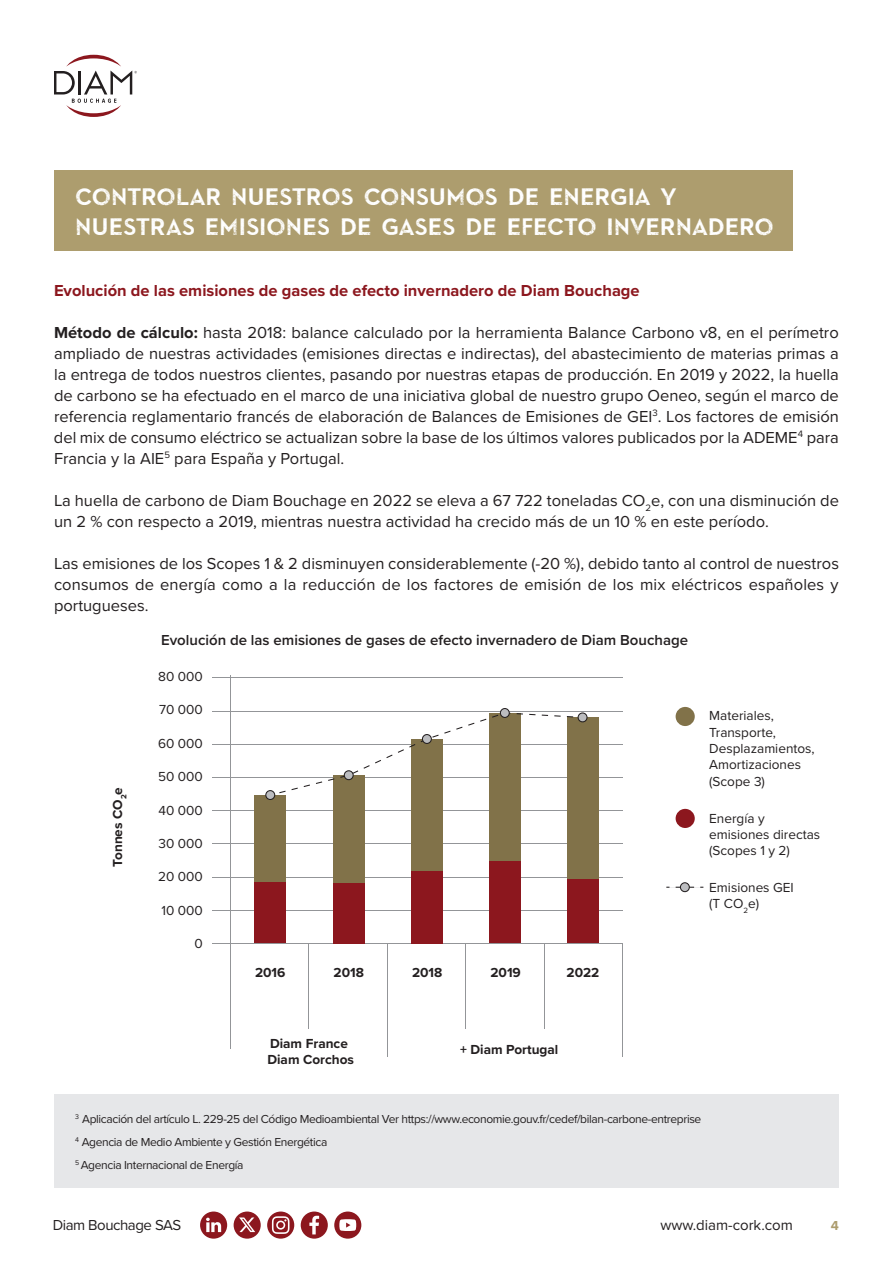
<style>
.page{position:relative;width:893px;height:1263px;background:#fff}
.page>*{position:absolute;margin:0;border:0;box-sizing:border-box;transform-origin:0 0}
.t1{font:30px/30px "DIAMSKYFALL2021";letter-spacing:-.005em;color:#fff}
.t2{font:16.5px/21px "Proxima Nova";color:#231f20;text-align:justify}
.t3{font:700 16.5px "Proxima Nova";color:#8c171e}
.t4{font:600 15px "Proxima Nova";color:#231f20}
.t5{font:15px "Proxima Nova";color:#231f20}
.t6{font:15px "Proxima Nova";letter-spacing:-.03em;color:#231f20}
.t7{font:13.65px/16.4px "Proxima Nova";color:#231f20}
.t8{font:700 13.65px/16.4px "Proxima Nova";color:#231f20}
.t9{font:700 13.5px "Proxima Nova";color:#ad9d6e}
.t10{font:12px/23.2px "Proxima Nova";letter-spacing:-.03em;color:#231f20}
.s1{font-weight:700}
</style>
<div class="page">
<svg style="left:54px;top:55px;width:83px;height:62px"></svg>
<div style="left:234px;top:1211px;width:27px;height:27px;background:#8c171e;border-radius:50%"></div>
<div style="left:301px;top:1211px;width:27px;height:27px;background:#8c171e;border-radius:50%"></div>
<svg style="left:267px;top:1211px;width:27px;height:27px"></svg>
<div style="left:334px;top:1211px;width:27px;height:27px;background:#8c171e;border-radius:50%"></div>
<div style="left:200px;top:1211px;width:27px;height:27px;background:#8c171e;border-radius:50%"></div>
<svg style="left:239px;top:1217px;width:16px;height:15px"></svg>
<svg style="left:272px;top:1216px;width:17px;height:18px"></svg>
<svg style="left:309px;top:1216px;width:10px;height:18px"></svg>
<svg style="left:339px;top:1219px;width:17px;height:12px"></svg>
<svg style="left:206px;top:1218px;width:15px;height:14px"></svg>
<div style="left:54px;top:170px;width:739px;height:81px;background:#ad9d6e"></div>
<hr style="left:230px;top:675px;width:1px;height:374px;background:#939598">
<hr style="left:309px;top:943px;width:1px;height:86px;background:#939598">
<hr style="left:465px;top:943px;width:1px;height:86px;background:#939598">
<hr style="left:544px;top:943px;width:1px;height:86px;background:#939598">
<hr style="left:622px;top:943px;width:1px;height:114px;background:#939598">
<hr style="left:387px;top:943px;width:1px;height:114px;background:#939598">
<hr style="left:212px;top:943px;width:411px;height:1px;background:#939598">
<hr style="left:212px;top:910px;width:411px;height:1px;background:#939598">
<hr style="left:212px;top:877px;width:411px;height:1px;background:#939598">
<hr style="left:212px;top:844px;width:411px;height:1px;background:#939598">
<hr style="left:212px;top:810px;width:411px;height:1px;background:#939598">
<hr style="left:212px;top:777px;width:411px;height:1px;background:#939598">
<hr style="left:212px;top:744px;width:411px;height:1px;background:#939598">
<hr style="left:212px;top:711px;width:411px;height:1px;background:#939598">
<hr style="left:212px;top:678px;width:411px;height:1px;background:#939598">
<div style="left:676px;top:707px;width:19px;height:19px;background:#817249;border-radius:50%"></div>
<div style="left:676px;top:809px;width:19px;height:19px;background:#8c171e;border-radius:50%"></div>
<div style="left:254px;top:795px;width:32px;height:87px;background:#817249"></div>
<div style="left:254px;top:882px;width:32px;height:61px;background:#8c171e"></div>
<div style="left:333px;top:775px;width:31px;height:108px;background:#817249"></div>
<div style="left:333px;top:883px;width:31px;height:60px;background:#8c171e"></div>
<div style="left:411px;top:739px;width:31px;height:132px;background:#817249"></div>
<div style="left:411px;top:871px;width:31px;height:72px;background:#8c171e"></div>
<div style="left:489px;top:713px;width:31px;height:148px;background:#817249"></div>
<div style="left:489px;top:861px;width:31px;height:82px;background:#8c171e"></div>
<div style="left:567px;top:717px;width:31px;height:162px;background:#817249"></div>
<div style="left:567px;top:879px;width:31px;height:64px;background:#8c171e"></div>
<svg style="left:272px;top:712px;width:311px;height:84px"></svg>
<div style="left:265px;top:790px;width:10px;height:10px;background:#bcbdc0;border:1px solid #231f20;border-radius:50%"></div>
<div style="left:344px;top:770px;width:10px;height:10px;background:#bcbdc0;border:1px solid #231f20;border-radius:50%"></div>
<div style="left:422px;top:734px;width:10px;height:10px;background:#bcbdc0;border:1px solid #231f20;border-radius:50%"></div>
<div style="left:500px;top:708px;width:10px;height:10px;background:#bcbdc0;border:1px solid #231f20;border-radius:50%"></div>
<svg style="left:676px;top:887px;width:27px;height:1px"></svg>
<div style="left:680px;top:882px;width:10px;height:10px;background:#bcbdc0;border:1px solid #231f20;border-radius:50%"></div>
<div style="left:578px;top:712px;width:9px;height:10px;background:#bcbdc0;border:1px solid #231f20;border-radius:50%"></div>
<div style="left:54px;top:1094px;width:785px;height:93px;background:#e6e7e9"></div>
<h1 class="t1" style="left:75px;top:182px;width:700px">controlar nuestros consumos de energia y nuestras emisiones de gases de efecto invernadero</h1>
<p class="t3" style="left:54px;top:278px;width:587px">Evolución de las emisiones de gases de efecto invernadero de Diam Bouchage</p>
<p class="t2" style="left:54px;top:321px;width:786px"><span class="s1">Método de cálculo:</span> hasta 2018: balance calculado por la herramienta Balance Carbono v8, en el perímetro ampliado de nuestras actividades (emisiones directas e indirectas), del abastecimiento de materias primas a la entrega de todos nuestros clientes, pasando por nuestras etapas de producción. En 2019 y 2022, la huella de carbono se ha efectuado en el marco de una iniciativa global de nuestro grupo Oeneo, según el marco de referencia reglamentario francés de elaboración de Balances de Emisiones de GEI<sup>3</sup>. Los factores de emisión del mix de consumo eléctrico se actualizan sobre la base de los últimos valores publicados por la ADEME<sup>4</sup> para Francia y la AIE<sup>5</sup> para España y Portugal.</p>
<p class="t2" style="left:54px;top:489px;width:786px">La huella de carbono de Diam Bouchage en 2022 se eleva a 67 722 toneladas CO<sub>2</sub>e, con una disminución de un 2 % con respecto a 2019, mientras nuestra actividad ha crecido más de un 10 % en este período.</p>
<p class="t2" style="left:54px;top:552px;width:786px">Las emisiones de los Scopes 1 &amp; 2 disminuyen considerablemente (-20 %), debido tanto al control de nuestros consumos de energía como a la reducción de los factores de emisión de los mix eléctricos españoles y portugueses.</p>
<p class="t4" style="left:161px;top:629px;width:528px">Evolución de las emisiones de gases de efecto invernadero de Diam Bouchage</p>
<p class="t8" style="left:109px;top:867px;width:81px;rotate:-90deg">Tonnes CO<sub>2</sub>e</p>
<p class="t7" style="left:158px;top:668px;width:46px">80 000</p>
<p class="t7" style="left:159px;top:701px;width:45px">70 000</p>
<p class="t7" style="left:158px;top:734px;width:46px">60 000</p>
<p class="t7" style="left:158px;top:768px;width:46px">50 000</p>
<p class="t7" style="left:159px;top:801px;width:46px">40 000</p>
<p class="t7" style="left:159px;top:835px;width:46px">30 000</p>
<p class="t7" style="left:158px;top:868px;width:46px">20 000</p>
<p class="t7" style="left:162px;top:901px;width:43px">10 000</p>
<p class="t7" style="left:195px;top:935px;width:10px">0</p>
<p class="t8" style="left:255px;top:963px;width:32px">2016</p>
<p class="t8" style="left:334px;top:963px;width:32px">2018</p>
<p class="t8" style="left:412px;top:963px;width:32px">2018</p>
<p class="t8" style="left:490px;top:963px;width:32px">2019</p>
<p class="t8" style="left:567px;top:963px;width:34px">2022</p>
<p class="t7" style="left:709px;top:707px;width:107px">Materiales,<br>Transporte,<br>Desplazamientos,<br>Amortizaciones (Scope 3)</p>
<p class="t7" style="left:709px;top:809px;width:113px">Energía y emisiones directas (Scopes 1 y 2)</p>
<p class="t7" style="left:709px;top:879px;width:86px">Emisiones GEI (T CO<sub>2</sub>e)</p>
<p class="t8" style="left:267px;top:1034px;width:88px">Diam France<br>Diam Corchos</p>
<p class="t8" style="left:460px;top:1041px;width:100px">+ Diam Portugal</p>
<p class="t10" style="left:75px;top:1106px;width:628px"><sup>3</sup> Aplicación del artículo L. 229-25 del Código Medioambiental Ver https://www.economie.gouv.fr/cedef/bilan-carbone-entreprise<br><sup>4</sup> Agencia de Medio Ambiente y Gestión Energética<br><sup>5</sup> Agencia Internacional de Energía</p>
<p class="t6" style="left:53px;top:1214px;width:130px">Diam Bouchage SAS</p>
<p class="t5" style="left:660px;top:1214px;width:134px">www.diam-cork.com</p>
<p class="t9" style="left:831px;top:1215px;width:10px">4</p>
</div>
